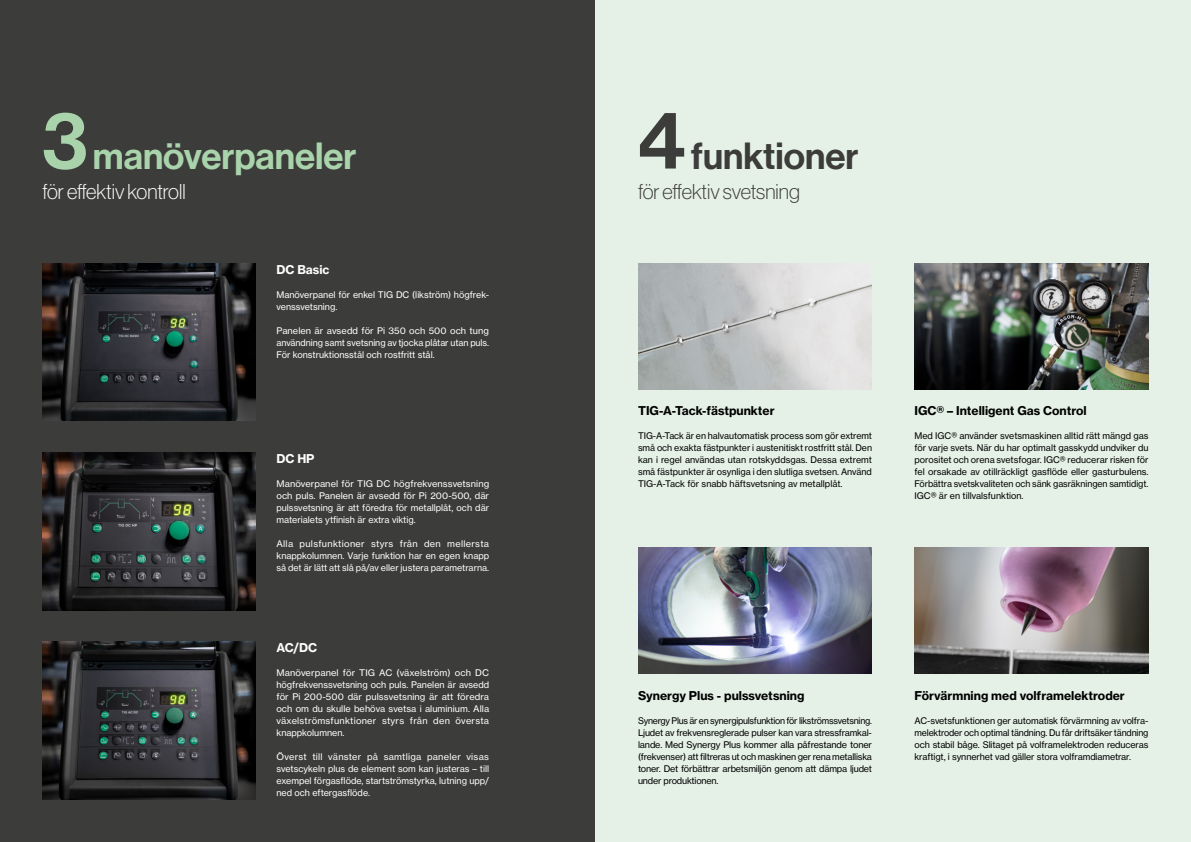
<style>
.page{position:relative;width:1191px;height:842px;background:#fff}
.page>*{position:absolute;margin:0;border:0;box-sizing:border-box;transform-origin:0 0}
.t1{font:37px "N Haas Grotesk DS Pro 65 Md";color:#a9d3ab}
.t2{font:37px "N Haas Grotesk DS Pro 65 Md";color:#3c3c3b}
.t3{font:21px "N Haas Grotesk DS Pro 35 X Lt";color:#3c3c3b}
.t4{font:21px "N Haas Grotesk DS Pro 35 X Lt";color:#fff}
.t5{font:12px "N Haas Grotesk TX Pro 75 Bd";color:#000}
.t6{font:12px "N Haas Grotesk TX Pro 75 Bd";color:#fff}
.t7{font:9px/12px "N Haas Grotesk TX Pro 55 Rg";letter-spacing:-.01em;color:#000;text-align:justify}
.t8{font:9px/12px "N Haas Grotesk TX Pro 55 Rg";color:#fff;text-align:justify}
.s1{font-size:80px}
</style>
<div class="page">
<div style="left:0;top:0;width:595px;height:842px;background:#3c3c3b"></div>
<div style="left:595px;top:0;width:596px;height:842px;background:#e5f1e7"></div>
<img style="left:914px;top:263px;width:234px;height:126px">
<img style="left:638px;top:263px;width:234px;height:126px">
<img style="left:638px;top:547px;width:234px;height:126px">
<img style="left:914px;top:547px;width:234px;height:126px">
<img style="left:43px;top:263px;width:212px;height:158px">
<img style="left:43px;top:452px;width:212px;height:158px">
<img style="left:43px;top:642px;width:212px;height:157px">
<h1 class="t1" style="left:43px;top:134px;width:315px"><span class="s1">3</span> manöverpaneler</h1>
<h1 class="t2" style="left:638px;top:134px;width:222px"><span class="s1">4</span>funktioner</h1>
<h2 class="t4" style="left:43px;top:179px;width:145px">för effektiv kontroll</h2>
<h2 class="t3" style="left:638px;top:179px;width:163px">för effektiv svetsning</h2>
<h3 class="t6" style="left:276px;top:262px;width:54px">DC Basic</h3>
<p class="t8" style="left:276px;top:288px;width:214px">Manöverpanel för enkel TIG DC (likström) högfrek&shy;venssvetsning.</p>
<p class="t8" style="left:276px;top:324px;width:214px">Panelen är avsedd för Pi 350 och 500 och tung användning samt svetsning av tjocka plåtar utan puls.<br>För konstruktionsstål och rostfritt stål.</p>
<h3 class="t6" style="left:276px;top:451px;width:40px">DC HP</h3>
<p class="t8" style="left:276px;top:477px;width:214px">Manöverpanel för TIG DC högfrekvenssvetsning och puls. Panelen är avsedd för Pi 200-500, där pulssvetsning är att föredra för metallplåt, och där materialets ytfinish är extra viktig.</p>
<p class="t8" style="left:276px;top:537px;width:214px">Alla pulsfunktioner styrs från den mellersta knappkolumnen. Varje funktion har en egen knapp så det är lätt att slå på/av eller justera parametrarna.</p>
<h3 class="t6" style="left:276px;top:640px;width:42px">AC/DC</h3>
<p class="t8" style="left:276px;top:666px;width:214px">Manöverpanel för TIG AC (växelström) och DC högfrekvenssvetsning och puls. Panelen är avsedd för Pi 200-500 där pulssvetsning är att föredra och om du skulle behöva svetsa i aluminium. Alla växelströmsfunktioner styrs från den översta knappkolumnen.</p>
<p class="t8" style="left:276px;top:750px;width:214px">Överst till vänster på samtliga paneler visas svetscykeln plus de element som kan justeras – till exempel förgasflöde, startströmstyrka, lutning upp/ ned och eftergasflöde.</p>
<h3 class="t5" style="left:638px;top:403px;width:138px">TIG-A-Tack-fästpunkter</h3>
<p class="t7" style="left:638px;top:429px;width:236px">TIG-A-Tack är en halvautomatisk process som gör extremt små och exakta fästpunkter i austenitiskt rostfritt stål. Den kan i regel användas utan rotskyddsgas. Dessa extremt små fästpunkter är osynliga i den slutliga svetsen. Använd TIG-A-Tack för snabb häftsvetsning av metallplåt.</p>
<h3 class="t5" style="left:638px;top:688px;width:168px">Synergy Plus - pulssvetsning</h3>
<p class="t7" style="left:638px;top:714px;width:235px">Synergy Plus är en synergipulsfunktion för likströmssvetsning.<br>Ljudet av frekvensreglerade pulser kan vara stressframkal&shy;lande. Med Synergy Plus kommer alla påfrestande toner (frekvenser) att filtreras ut och maskinen ger rena metalliska toner. Det förbättrar arbetsmiljön genom att dämpa ljudet under produktionen.</p>
<h3 class="t5" style="left:914px;top:403px;width:174px">IGC® – Intelligent Gas Control</h3>
<p class="t7" style="left:914px;top:429px;width:235px">Med IGC® använder svetsmaskinen alltid rätt mängd gas för varje svets. När du har optimalt gasskydd undviker du porositet och orena svetsfogar. IGC® reducerar risken för fel orsakade av otillräckligt gasflöde eller gasturbulens.<br>Förbättra svetskvaliteten och sänk gasräkningen samtidigt.<br>IGC® är en tillvalsfunktion.</p>
<h3 class="t5" style="left:914px;top:688px;width:212px">Förvärmning med volframelektroder</h3>
<p class="t7" style="left:914px;top:714px;width:235px">AC-svetsfunktionen ger automatisk förvärmning av volfra&shy;melektroder och optimal tändning. Du får driftsäker tändning och stabil båge. Slitaget på volframelektroden reduceras kraftigt, i synnerhet vad gäller stora volframdiametrar.</p>
</div>
